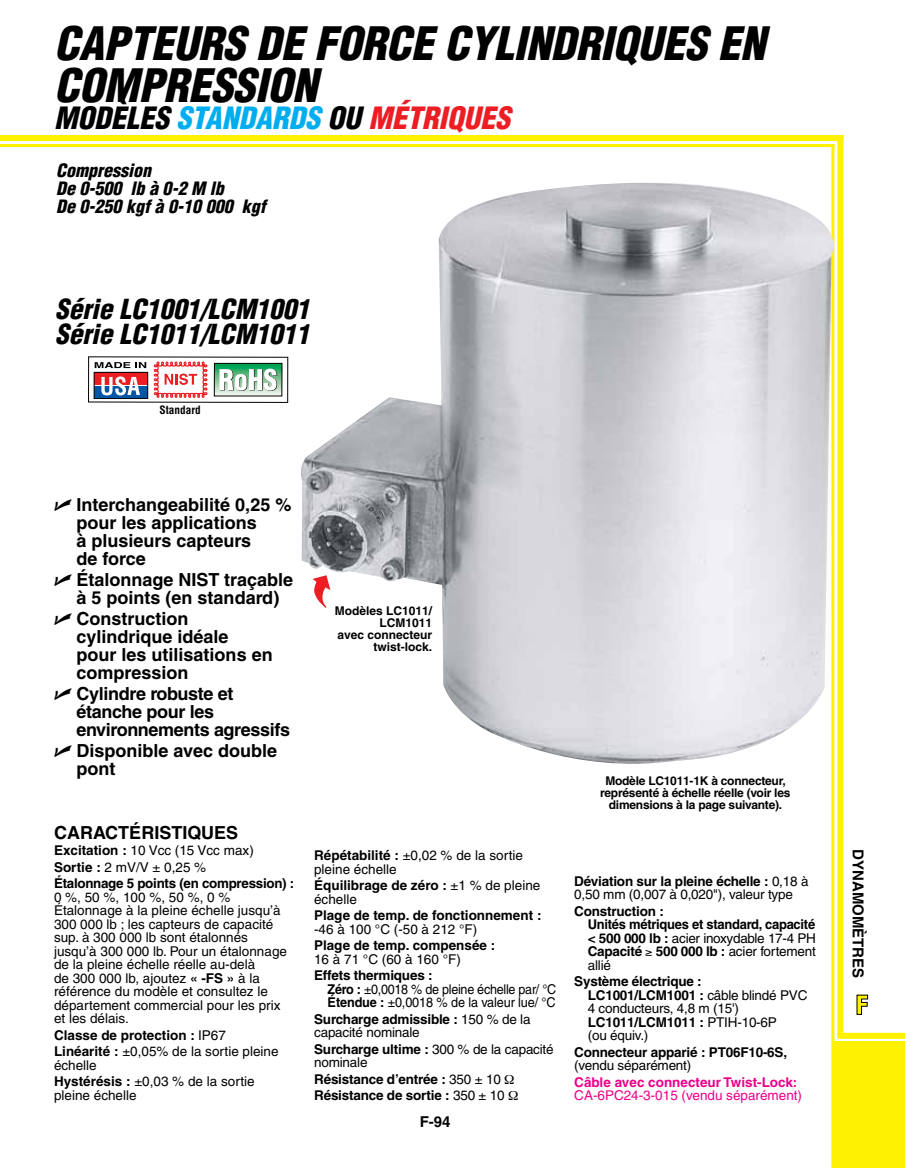
<style>
.page{position:relative;width:905px;height:1168px;background:#fff}
.page>*{position:absolute;margin:0;border:0;box-sizing:border-box;transform-origin:0 0}
.t1{font:italic 900 condensed 45px/42px "Helvetica";letter-spacing:-.005em;color:#000}
.t2{font:italic 900 condensed 30px "Helvetica";color:#000}
.t3{font:italic 900 condensed 27px/25.5px "Helvetica";color:#000}
.t4{font:900 condensed 25.65px "Helvetica";color:#fff200}
.t5{font:700 18px/18px "Helvetica";color:#000}
.t6{font:700 18px/18px "Helvetica";letter-spacing:-.02em;color:#000}
.t7{font:italic 900 condensed 18px/18px "Helvetica";color:#000}
.t8{font:700 15px "Helvetica";color:#000}
.t9{font:13.5px/13.5px "Helvetica";color:#000}
.t10{font:700 13.5px/13.5px "Helvetica";letter-spacing:-.015em;color:#000}
.t11{font:13.5px/13.5px "Helvetica";letter-spacing:-.02em;color:#000;scale:.93 1}
.t12{font:13.5px "Helvetica";color:#ec008c}
.t13{font:700 13.5px "Helvetica";color:#ec008c}
.t14{font:700 12px/12px "Helvetica";letter-spacing:-.02em;color:#000;text-align:center}
.t15{font:700 12px/12px "Helvetica";color:#000;text-align:right}
.t16{font:700 condensed 11.25px "Helvetica";color:#000}
.s1{color:#00aeef}
.s2{color:#ed1d24}
.s3{font-family:"Universal Newswith Comm Pi";font-weight:400}
.s4{font-weight:400}
.s5{font-weight:700}
</style>
<div class="page">
<hr style="left:831px;top:144px;width:3px;height:1024px;background:#fff200">
<div style="left:837px;top:135px;width:6px;height:902px;background:#fff200"></div>
<div style="left:837px;top:1033px;width:67px;height:6px;background:#fff200"></div>
<div style="left:832px;top:1041px;width:72px;height:127px;background:#fff200"></div>
<svg style="left:856px;top:994px;width:12px;height:21px"></svg>
<hr style="left:0;top:144px;width:834px;height:3px;background:#fff200">
<div style="left:0;top:135px;width:843px;height:6px;background:#fff200"></div>
<img style="left:301px;top:183px;width:532px;height:593px">
<svg style="left:312px;top:575px;width:18px;height:33px"></svg>
<div style="left:94px;top:372px;width:54px;height:13px;background:#ed1d24"></div>
<div style="left:94px;top:385px;width:54px;height:14px;background:#0057a5"></div>
<hr style="left:94px;top:385px;width:54px;height:1px;background:#fff">
<svg style="left:101px;top:376px;width:39px;height:19px"></svg>
<svg style="left:95px;top:362px;width:51px;height:6px"></svg>
<div style="left:94px;top:372px;width:54px;height:27px;border:1px solid #000"></div>
<div style="left:88px;top:356px;width:200px;height:47px;border:1px solid #000"></div>
<svg style="left:153px;top:361px;width:55px;height:37px"></svg>
<svg style="left:216px;top:365px;width:64px;height:29px"></svg>
<div style="left:214px;top:363px;width:68px;height:33px;border:1px solid #000"></div>
<svg style="left:219px;top:369px;width:58px;height:22px"></svg>
<h1 class="t1" style="left:54px;top:23px;width:712px">CAPTEURS DE FORCE CYLINDRIQUES EN<br>COMPRESSION</h1>
<h2 class="t2" style="left:54px;top:99px;width:458px">MODÈLES <span class="s1">STANDARDS</span> OU <span class="s2">MÉTRIQUES</span></h2>
<h3 class="t7" style="left:56px;top:162px;width:211px">Compression<br>De 0-500 lb à 0-2 M lb<br>De 0-250 kgf à 0-10 000 kgf</h3>
<h3 class="t3" style="left:55px;top:296px;width:256px">Série LC1001/LCM1001<br>Série LC1011/LCM1011</h3>
<p class="t16" style="left:159px;top:403px;width:43px">Standard</p>
<h3 class="t5" style="left:76px;top:495px;width:216px;text-indent:-22px"><span class="s3">U</span> Interchangeabilité 0,25 % pour les applications<br>à plusieurs capteurs<br>de force</h3>
<h3 class="t5" style="left:54px;top:570px;width:240px;text-align:center"><span class="s3">U</span> Étalonnage NIST traçable à 5 points (en standard)</h3>
<h3 class="t5" style="left:76px;top:609px;width:198px;text-indent:-22px"><span class="s3">U</span> Construction cylindrique idéale pour les utilisations en compression</h3>
<h3 class="t6" style="left:76px;top:684px;width:215px;text-indent:-22px"><span class="s3">U</span> Cylindre robuste et étanche pour les environnements agressifs</h3>
<h3 class="t5" style="left:76px;top:741px;width:202px;text-indent:-22px"><span class="s3">U</span> Disponible avec double pont</h3>
<h3 class="t5" style="left:54px;top:823px;width:186px">CARACTÉRISTIQUES</h3>
<p class="t10" style="left:54px;top:842px;width:242px;line-height:16.5px">Excitation : <span class="s4">10 Vcc (15 Vcc max)<br></span>Sortie : <span class="s4">2 mV/V ± 0,25 %<br></span>Étalonnage 5 points (en compression) :</p>
<p class="t9" style="left:54px;top:890px;width:234px">0 %, 50 %, 100 %, 50 %, 0 %<br>Étalonnage à la pleine échelle jusqu’à<br>300 000 lb ; les capteurs de capacité sup. à 300 000 lb sont étalonnés jusqu’à 300 000 lb. Pour un étalonnage de la pleine échelle réelle au-delà<br>de 300 000 lb, ajoutez <span class="s5">« -FS »</span> à la référence du modèle et consultez le département commercial pour les prix et les délais.</p>
<p class="t10" style="left:54px;top:1026px;width:226px;line-height:16.5px">Classe de protection : <span class="s4">IP67<br></span>Linéarité : <span class="s4">±0,05% de la sortie pleine</span></p>
<p class="t9" style="left:54px;top:1056px;width:202px;line-height:16.5px">échelle<br><span class="s5">Hystérésis :</span> ±0,03 % de la sortie</p>
<p class="t9" style="left:54px;top:1088px;width:84px">pleine échelle</p>
<p class="t15" style="left:335px;top:604px;width:99px">Modèles LC1011/<br>LCM1011<br>avec connecteur twist-lock.</p>
<p class="t9" style="left:314px;top:848px;width:210px"><span class="s5">Répétabilité :</span> ±0,02 % de la sortie pleine échelle</p>
<p class="t10" style="left:314px;top:878px;width:228px">Équilibrage de zéro : <span class="s4">±1 % de pleine échelle</span></p>
<p class="t10" style="left:314px;top:908px;width:229px">Plage de temp. de fonctionnement :</p>
<p class="t9" style="left:314px;top:922px;width:165px">-46 à 100 °C (-50 à 212 °F)</p>
<p class="t10" style="left:314px;top:938px;width:183px">Plage de temp. compensée :</p>
<p class="t9" style="left:314px;top:952px;width:148px">16 à 71 °C (60 à 160 °F)</p>
<p class="t11" style="left:327px;top:968px;width:247px;text-indent:-13px"><span class="s5">Effets thermiques :<br>Zéro :</span> ±0,0018 % de pleine échelle par/ °C<br><span class="s5">Étendue :</span> ±0,0018 % de la valeur lue/ °C</p>
<p class="t9" style="left:314px;top:1012px;width:218px"><span class="s5">Surcharge admissible :</span> 150 % de la capacité nominale</p>
<p class="t9" style="left:314px;top:1042px;width:241px"><span class="s5">Surcharge ultime :</span> 300 % de la capacité nominale</p>
<p class="t10" style="left:314px;top:1070px;width:192px;line-height:16.5px">Résistance d’entrée : <span class="s4">350 ± 10<br></span>Résistance de sortie : <span class="s4">350 ± 10</span></p>
<p class="t8" style="left:420px;top:1112px;width:32px">F-94</p>
<p class="t14" style="left:600px;top:774px;width:192px">Modèle LC1011-1K à connecteur, représenté à échelle réelle (voir les dimensions à la page suivante).</p>
<p class="t9" style="left:574px;top:874px;width:236px"><span class="s5">Déviation sur la pleine échelle :</span> 0,18 à<br>0,50 mm (0,007 à 0,020"), valeur type</p>
<p class="t10" style="left:587px;top:904px;width:230px;text-indent:-13px">Construction :<br>Unités métriques et standard, capacité &lt; 500 000 lb : <span class="s4">acier inoxydable 17-4 PH<br></span>Capacité ≥ 500 000 lb : <span class="s4">acier fortement allié</span></p>
<p class="t9" style="left:587px;top:975px;width:221px;text-indent:-14px"><span class="s5">Système électrique :<br>LC1001/LCM1001 :</span> câble blindé PVC<br>4 conducteurs, 4,8 m (15')<br><span class="s5">LC1011/LCM1011 :</span> PTIH-10-6P<br>(ou équiv.)</p>
<p class="t10" style="left:574px;top:1045px;width:214px">Connecteur apparié : PT06F10-6S,</p>
<p class="t9" style="left:574px;top:1059px;width:119px">(vendu séparément)</p>
<p class="t13" style="left:574px;top:1074px;width:225px">Câble avec connecteur Twist-Lock:</p>
<p class="t12" style="left:574px;top:1088px;width:229px">CA-6PC24-3-015 (vendu séparément)</p>
<p class="t8" style="left:867px;top:849px;width:131px;rotate:90deg">DYNAMOMÈTRES</p>
<h3 class="t4" style="left:855px;top:989px;width:14px">F</h3>
</div>
